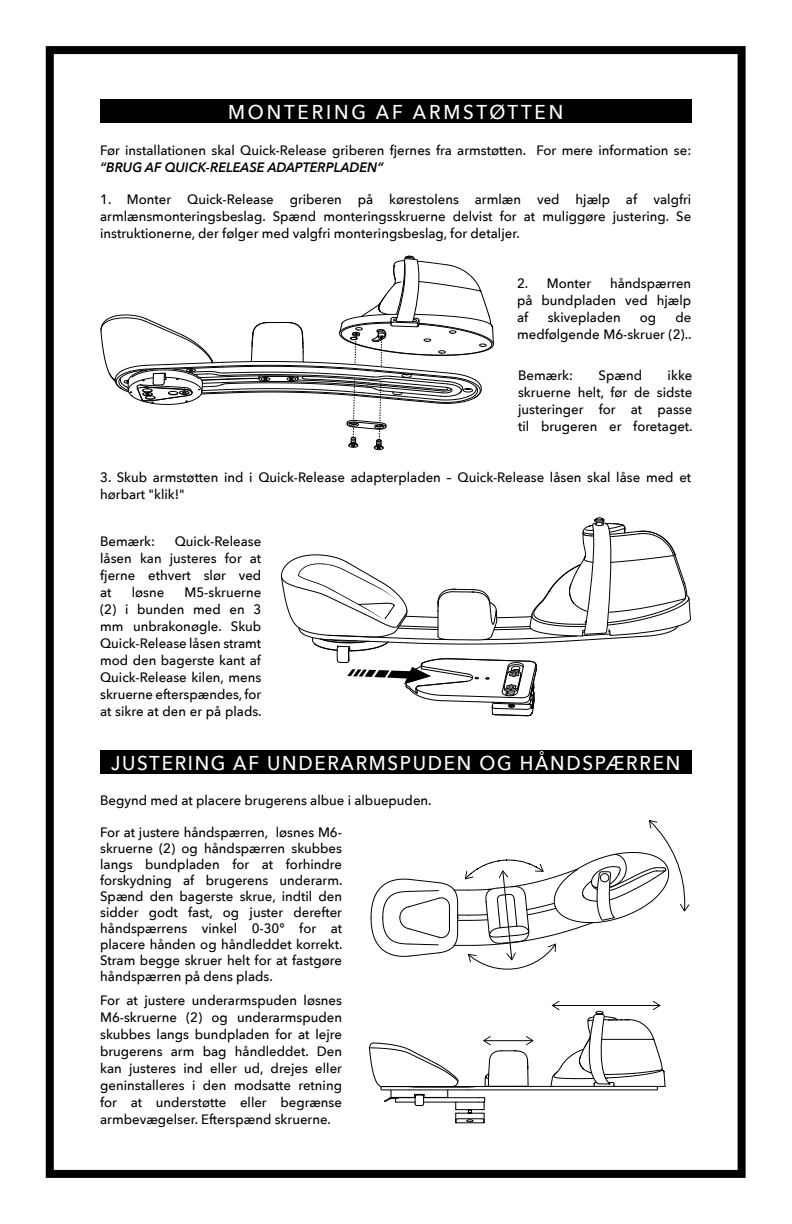
<style>
.page{position:relative;width:792px;height:1224px;background:#fff}
.page>*{position:absolute;margin:0;border:0;box-sizing:border-box;transform-origin:0 0}
.t1{font:500 20px "Avenir Next";letter-spacing:.09em;color:#fff;scale:.94 1}
.t2{font:500 20px "Avenir Next";letter-spacing:.15em;color:#fff;scale:.94 1}
.t3{font:500 13.6px/17px "Avenir Next";color:#000;text-align:justify}
.t4{font:italic 600 13.6px "Avenir Next";color:#000}
</style>
<div class="page">
<div style="left:46px;top:46px;width:700px;height:1132px;border:8px solid #000"></div>
<div style="left:100px;top:750px;width:591px;height:24px;background:#000"></div>
<hr style="left:468px;top:1089px;width:189px;height:1px;background:#000">
<hr style="left:435px;top:1086px;width:118px;height:1px;background:#000">
<svg style="left:370px;top:820px;width:319px;height:150px"></svg>
<svg style="left:368px;top:1036px;width:165px;height:88px"></svg>
<svg style="left:550px;top:1001px;width:116px;height:90px"></svg>
<svg style="left:100px;top:256px;width:394px;height:194px"></svg>
<svg style="left:281px;top:517px;width:410px;height:200px"></svg>
<div style="left:100px;top:99px;width:591px;height:24px;background:#000"></div>
<h1 class="t2" style="left:228px;top:95px;width:358px">MONTERING AF ARMSTØTTEN</h1>
<p class="t3" style="left:100px;top:141px;width:593px">Før installationen skal Quick-Release griberen fjernes fra armstøtten. For mere information se:</p>
<p class="t4" style="left:100px;top:156px;width:285px">“BRUG AF QUICK-RELEASE ADAPTERPLADEN”</p>
<p class="t3" style="left:100px;top:190px;width:593px">1. Monter Quick-Release griberen på kørestolens armlæn ved hjælp af valgfri armlænsmonteringsbeslag. Spænd monteringsskruerne delvist for at muliggøre justering. Se instruktionerne, der følger med valgfri monteringsbeslag, for detaljer.</p>
<p class="t3" style="left:517px;top:274px;width:176px;text-indent:93px">håndspærren på bundpladen ved hjælp af</p>
<p class="t3" style="left:517px;top:274px;width:76px">2. Monter</p>
<p class="t3" style="left:517px;top:308px;width:176px;text-align:right">de<br>medfølgende M6-skruer (2)..</p>
<p class="t3" style="left:518px;top:367px;width:56px">Bemærk:</p>
<p class="t3" style="left:599px;top:367px;width:45px">Spænd</p>
<p class="t3" style="left:548px;top:308px;width:74px">skivepladen</p>
<p class="t3" style="left:640px;top:308px;width:18px">og</p>
<p class="t3" style="left:518px;top:367px;width:176px;text-indent:150px">ikke skruerne helt, før de sidste justeringer for at passe til brugeren er foretaget.</p>
<p class="t3" style="left:100px;top:468px;width:593px">3. Skub armstøtten ind i Quick-Release adapterpladen – Quick-Release låsen skal låse med et hørbart "klik!"</p>
<p class="t3" style="left:100px;top:533px;width:163px;text-indent:75px">Quick-Release låsen kan justeres for at fjerne ethvert slør ved at</p>
<p class="t3" style="left:100px;top:533px;width:56px">Bemærk:</p>
<p class="t3" style="left:100px;top:584px;width:163px;text-indent:84px">M5-skruerne (2) i bunden med en 3 mm unbrakonøgle. Skub Quick-Release låsen stramt mod den bagerste kant af Quick-Release kilen, mens skruerne efterspændes, for at sikre at den er på plads.</p>
<p class="t3" style="left:132px;top:584px;width:34px">løsne</p>
<h1 class="t1" style="left:111px;top:746px;width:607px">JUSTERING AF UNDERARMSPUDEN OG HÅNDSPÆRREN</h1>
<p class="t3" style="left:100px;top:792px;width:333px">Begynd med at placere brugerens albue i albuepuden.</p>
<p class="t3" style="left:100px;top:824px;width:244px;line-height:16px">For at justere håndspærren, løsnes M6- skruerne (2) og håndspærren skubbes langs bundpladen for at forhindre forskydning af brugerens underarm.<br>Spænd den bagerste skrue, indtil den sidder godt fast, og juster derefter håndspærrens vinkel 0-30° for at placere hånden og håndleddet korrekt.<br>Stram begge skruer helt for at fastgøre håndspærren på dens plads.</p>
<p class="t3" style="left:100px;top:991px;width:243px">For at justere underarmspuden løsnes M6-skruerne (2) og underarmspuden skubbes langs bundpladen for at lejre brugerens arm bag håndleddet. Den kan justeres ind eller ud, drejes eller geninstalleres i den modsatte retning for at understøtte eller begrænse armbevægelser. Efterspænd skruerne.</p>
</div>
